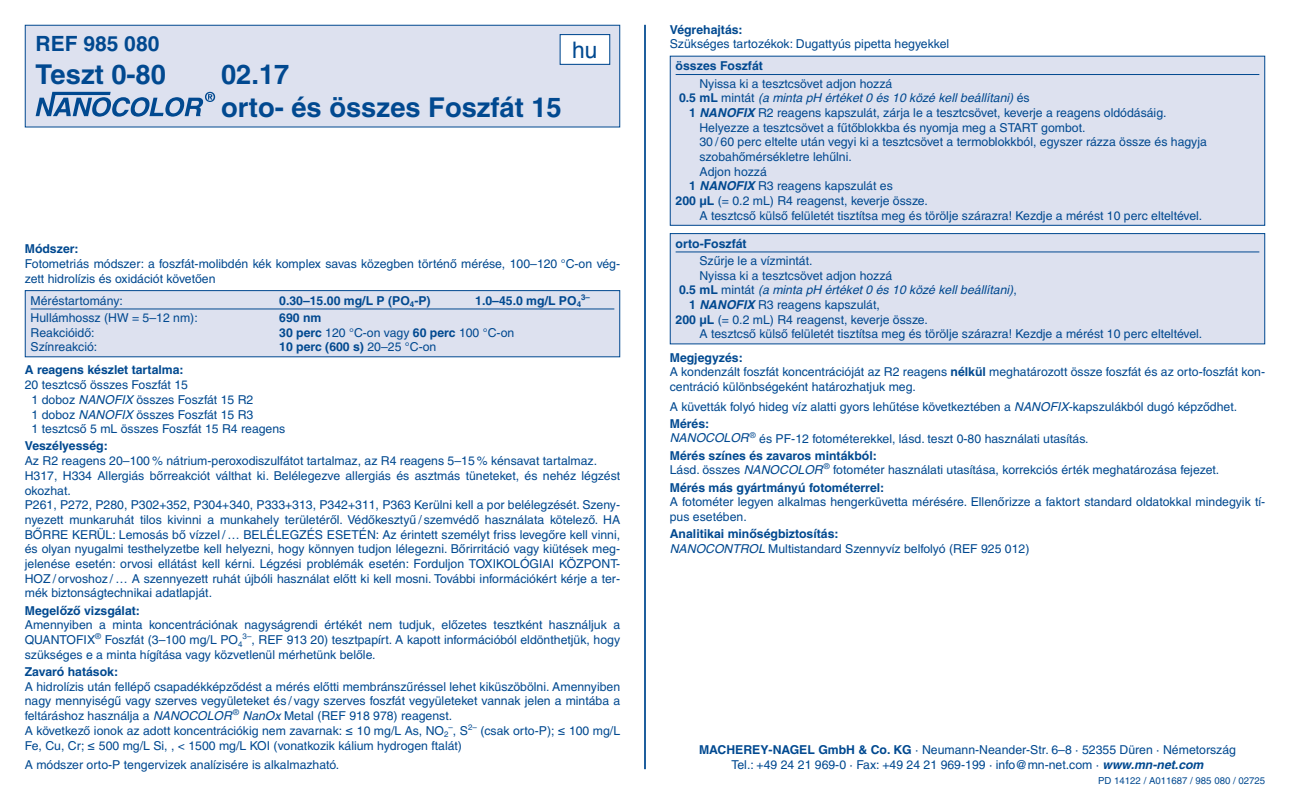
<style>
.page{position:relative;width:1290px;height:794px;background:#fff}
.page>*{position:absolute;margin:0;border:0;box-sizing:border-box;transform-origin:0 0}
.t1{font:700 27.3px/32.9px "Helvetica LT Pro";color:#014990}
.t2{font:22.75px "Helvetica";color:#014990}
.t3{font:700 21px "Helvetica LT Pro";color:#014990}
.t4{font:12.25px/14.7px "Helvetica LT Pro";color:#014990}
.t5{font:700 12.25px "Helvetica LT Pro";color:#014990}
.t6{font:italic 12.25px "Helvetica";color:#014990}
.t7{font:9.62px "Helvetica LT Pro";color:#014990}
.t8{font:700 8.05px "Helvetica LT Pro";color:#014990}
.s1{font-weight:700}
.s2{font-weight:400}
.s3{font-style:italic}
.s4{font-family:"Helvetica LT Pro";font-weight:700;font-style:normal}
.s5{font-family:"Helvetica LT Pro";font-style:normal}
.s6{font-family:"Helvetica";font-weight:700;font-style:italic}
.s7{font-weight:700;font-style:italic}
</style>
<div class="page">
<hr style="left:644px;top:25px;width:2px;height:744px;background:#014990">
<div style="left:25px;top:25px;width:595px;height:102px;background:#dde1ef"></div>
<svg style="left:36px;top:92px;width:179px;height:25px"></svg>
<div style="left:25px;top:25px;width:595px;height:102px;border:1px solid #014990"></div>
<div style="left:560px;top:35px;width:50px;height:29px;background:#fff"></div>
<div style="left:560px;top:34px;width:50px;height:31px;border:1px solid #014990"></div>
<div style="left:25px;top:291px;width:595px;height:66px;background:#dde1ef"></div>
<hr style="left:31px;top:308px;width:583px;height:1px;background:#014990">
<div style="left:25px;top:290px;width:595px;height:67px;border:1px solid #014990"></div>
<div style="left:670px;top:56px;width:595px;height:169px;background:#dde1ef"></div>
<hr style="left:676px;top:74px;width:583px;height:1px;background:#014990">
<div style="left:670px;top:56px;width:595px;height:170px;border:1px solid #014990"></div>
<div style="left:670px;top:234px;width:595px;height:110px;background:#dde1ef"></div>
<hr style="left:676px;top:251px;width:583px;height:1px;background:#014990">
<div style="left:670px;top:233px;width:595px;height:111px;border:1px solid #014990"></div>
<h3 class="t3" style="left:36px;top:30px;width:125px">REF 985 080</h3>
<h1 class="t1" style="left:36px;top:58px;width:132px">Teszt 0-80</h1>
<h1 class="t1" style="left:221px;top:58px;width:342px">02.17<br>orto- és összes Foszfát 15</h1>
<h2 class="t2" style="left:572px;top:32px;width:27px">hu</h2>
<p class="t5" style="left:25px;top:241px;width:55px">Módszer:</p>
<p class="t4" style="left:25px;top:256px;width:597px">Fotometriás módszer: a foszfát-molibdén kék komplex savas közegben történő mérése, 100–120 °C-on vég&shy;zett hidrolízis és oxidációt követően</p>
<p class="t4" style="left:31px;top:293px;width:94px">Méréstartomány:</p>
<p class="t5" style="left:279px;top:293px;width:153px">0.30–15.00 mg/L P (PO<sub>4</sub>-P)</p>
<p class="t5" style="left:475px;top:293px;width:107px">1.0–45.0 mg/L PO<sub>4</sub></p>
<p class="t8" style="left:581px;top:292px;width:10px">3–</p>
<p class="t4" style="left:31px;top:310px;width:169px">Hullámhossz (HW = 5–12 nm):</p>
<p class="t5" style="left:279px;top:310px;width:44px">690 nm</p>
<p class="t4" style="left:31px;top:325px;width:65px">Reakcióidő:</p>
<p class="t4" style="left:279px;top:325px;width:237px"><span class="s1">30 perc</span> 120 °C-on vagy <span class="s1">60 perc</span> 100 °C-on</p>
<p class="t4" style="left:31px;top:340px;width:68px">Színreakció:</p>
<p class="t5" style="left:279px;top:339px;width:159px">10 perc (600 s) <span class="s2">20–25 °C-on</span></p>
<p class="t5" style="left:25px;top:363px;width:160px">A reagens készlet tartalma:</p>
<p class="t4" style="left:32px;top:377px;width:255px;text-indent:-7px">20 tesztcső összes Foszfát 15<br>1 doboz <span class="s3">NANOFIX</span> összes Foszfát 15 R2<br>1 doboz <span class="s3">NANOFIX</span> összes Foszfát 15 R3<br>1 tesztcső 5 mL összes Foszfát 15 R4 reagens</p>
<p class="t5" style="left:25px;top:438px;width:84px">Veszélyesség:</p>
<p class="t4" style="left:25px;top:453px;width:597px">Az R2 reagens 20–100 % nátrium-peroxodiszulfátot tartalmaz, az R4 reagens 5–15 % kénsavat tartalmaz.<br>H317, H334 Allergiás bőrreakciót válthat ki. Belélegezve allergiás és asztmás tüneteket, és nehéz légzést okozhat.<br>P261, P272, P280, P302+352, P304+340, P333+313, P342+311, P363 Kerülni kell a por belélegzését. Szen - nyezett munkaruhát tilos kivinni a munkahely területéről. Védőkesztyű / szemvédő használata kötelező. HA BŐRRE KERÜL: Lemosás bő vízzel / … BELÉLEGZÉS ESETÉN: Az érintett személyt friss levegőre kell vinni, és olyan nyugalmi testhelyzetbe kell helyezni, hogy könnyen tudjon lélegezni. Bőrirritáció vagy kiütések meg&shy;jelenése esetén: orvosi ellátást kell kérni. Légzési problémák esetén: Forduljon TOXIKOLÓGIAI KÖZPONT-HOZ / orvoshoz / … A szennyezett ruhát újbóli használat előtt ki kell mosni. További információkért kérje a ter&shy;mék biztonságtechnikai adatlapját.</p>
<p class="t5" style="left:25px;top:603px;width:117px">Megelőző vizsgálat:</p>
<p class="t4" style="left:25px;top:617px;width:597px;text-align:justify">Amennyiben a minta koncentrációnak nagyságrendi értékét nem tudjuk, előzetes tesztként használjuk a QUANTOFIX<sup>®</sup> Foszfát (3–100 mg/L PO<sub>4</sub><sup>3–</sup>, REF 913 20) tesztpapírt. A kapott információból eldönthetjük, hogy szükséges e a minta hígítása vagy közvetlenül mérhetünk belőle.</p>
<p class="t5" style="left:25px;top:664px;width:95px">Zavaró hatások:</p>
<p class="t4" style="left:25px;top:679px;width:597px">A hidrolízis után fellépő csapadékképződést a mérés előtti membránszűréssel lehet kiküszöbölni. Amennyiben nagy mennyiségű vagy szerves vegyületeket és / vagy szerves foszfát vegyületeket vannak jelen a mintába a feltáráshoz használja a <span class="s3">NANOCOLOR</span> <sup>®</sup> <span class="s3">NanOx</span> Metal (REF 918 978) reagenst.<br>A következő ionok az adott koncentrációkig nem zavarnak: ≤ 10 mg/L As, NO<sub>2</sub><sup>–</sup>, S<sup>2–</sup> (csak orto-P); ≤ 100 mg/L Fe, Cu, Cr; ≤ 500 mg/L Si, , &lt; 1500 mg/L KOI (vonatkozik kálium hydrogen ftalát)</p>
<p class="t4" style="left:25px;top:757px;width:316px">A módszer orto-P tengervizek analízisére is alkalmazható.</p>
<p class="t5" style="left:670px;top:22px;width:74px">Végrehajtás:</p>
<p class="t4" style="left:670px;top:37px;width:281px">Szükséges tartozékok: Dugattyús pipetta hegyekkel</p>
<p class="t5" style="left:676px;top:59px;width:89px">összes Foszfát</p>
<p class="t4" style="left:699px;top:76px;width:194px">Nyissa ki a tesztcsövet adjon hozzá</p>
<p class="t6" style="left:679px;top:88px;width:352px"><span class="s4">0.5 mL</span> <span class="s5">mintát</span> (a minta pH értéket 0 és 10 közé kell beállítani) <span class="s5">és</span></p>
<p class="t4" style="left:689px;top:105px;width:479px"><span class="s1">1</span> <span class="s6">NANOFIX</span> R2 reagens kapszulát, zárja le a tesztcsövet, keverje a reagens oldódásáig.</p>
<p class="t4" style="left:699px;top:120px;width:388px">Helyezze a tesztcsövet a fűtőblokkba és nyomja meg a START gombot.</p>
<p class="t4" style="left:699px;top:135px;width:509px">30 / 60 perc eltelte után vegyi ki a tesztcsövet a termoblokkból, egyszer rázza össze és hagyja</p>
<p class="t4" style="left:699px;top:149px;width:154px">szobahőmérsékletre lehűlni.</p>
<p class="t4" style="left:699px;top:164px;width:69px">Adjon hozzá</p>
<p class="t4" style="left:689px;top:179px;width:205px"><span class="s1">1</span> <span class="s6">NANOFIX</span> R3 reagens kapszulát es</p>
<p class="t4" style="left:676px;top:193px;width:254px"><span class="s1">200 μL</span> (= 0.2 mL) R4 reagenst, keverje össze.</p>
<p class="t4" style="left:699px;top:208px;width:504px">A tesztcső külső felületét tisztítsa meg és törölje szárazra! Kezdje a mérést 10 perc elteltével.</p>
<p class="t5" style="left:676px;top:236px;width:73px">orto-Foszfát</p>
<p class="t4" style="left:699px;top:253px;width:194px">Szűrje le a vízmintát.<br>Nyissa ki a tesztcsövet adjon hozzá</p>
<p class="t6" style="left:679px;top:280px;width:339px"><span class="s4">0.5 mL</span> <span class="s5">mintát</span> (a minta pH értéket 0 és 10 közé kell beállítani)<span class="s5">,</span></p>
<p class="t4" style="left:689px;top:297px;width:192px"><span class="s1">1</span> <span class="s6">NANOFIX</span> R3 reagens kapszulát,</p>
<p class="t4" style="left:676px;top:312px;width:254px"><span class="s1">200 μL</span> (= 0.2 mL) R4 reagenst, keverje össze.</p>
<p class="t4" style="left:699px;top:327px;width:504px">A tesztcső külső felületét tisztítsa meg és törölje szárazra! Kezdje a mérést 10 perc elteltével.</p>
<p class="t4" style="left:670px;top:350px;width:597px"><span class="s1">Megjegyzés:<br></span>A kondenzált foszfát koncentrációját az R2 reagens <span class="s1">nélkül</span> meghatározott össze foszfát és az orto-foszfát kon&shy;centráció különbségeként határozhatjuk meg.</p>
<p class="t4" style="left:670px;top:398px;width:569px;line-height:17.2px">A küvetták folyó hideg víz alatti gyors lehűtése következtében a <span class="s3">NANOFIX</span>-kapszulákból dugó képződhet.<br><span class="s1">Mérés:</span></p>
<p class="t4" style="left:670px;top:429px;width:420px;line-height:17.2px"><span class="s3">NANOCOLOR</span> <sup>®</sup> és PF-12 fotométerekkel, lásd. teszt 0-80 használati utasítás.<br><span class="s1">Mérés színes és zavaros mintákból:</span></p>
<p class="t4" style="left:670px;top:461px;width:551px;line-height:17.2px">Lásd. összes <span class="s3">NANOCOLOR</span> <sup>®</sup> fotométer használati utasítása, korrekciós érték meghatározása fejezet.<br><span class="s1">Mérés más gyártmányú fotométerrel:</span></p>
<p class="t4" style="left:670px;top:494px;width:597px">A fotométer legyen alkalmas hengerküvetta mérésére. Ellenőrizze a faktort standard oldatokkal mindegyik tí&shy;pus esetében.</p>
<p class="t4" style="left:670px;top:526px;width:361px"><span class="s1">Analitikai minőségbiztosítás:<br></span><span class="s3">NANOCONTROL</span> Multistandard Szennyvíz belfolyó (REF 925 012)</p>
<p class="t4" style="left:699px;top:743px;width:538px;text-align:center"><span class="s1">MACHEREY-NAGEL GmbH &amp; Co. KG</span> · Neumann-Neander-Str. 6–8 · 52355 Düren · Németország<br>Tel.: +49 24 21 969-0 · Fax: +49 24 21 969-199 · info@mn-net.com · <span class="s7">www.mn-net.com</span></p>
<p class="t7" style="left:1098px;top:774px;width:168px">PD 14122 / A011687 / 985 080 / 02725</p>
</div>
